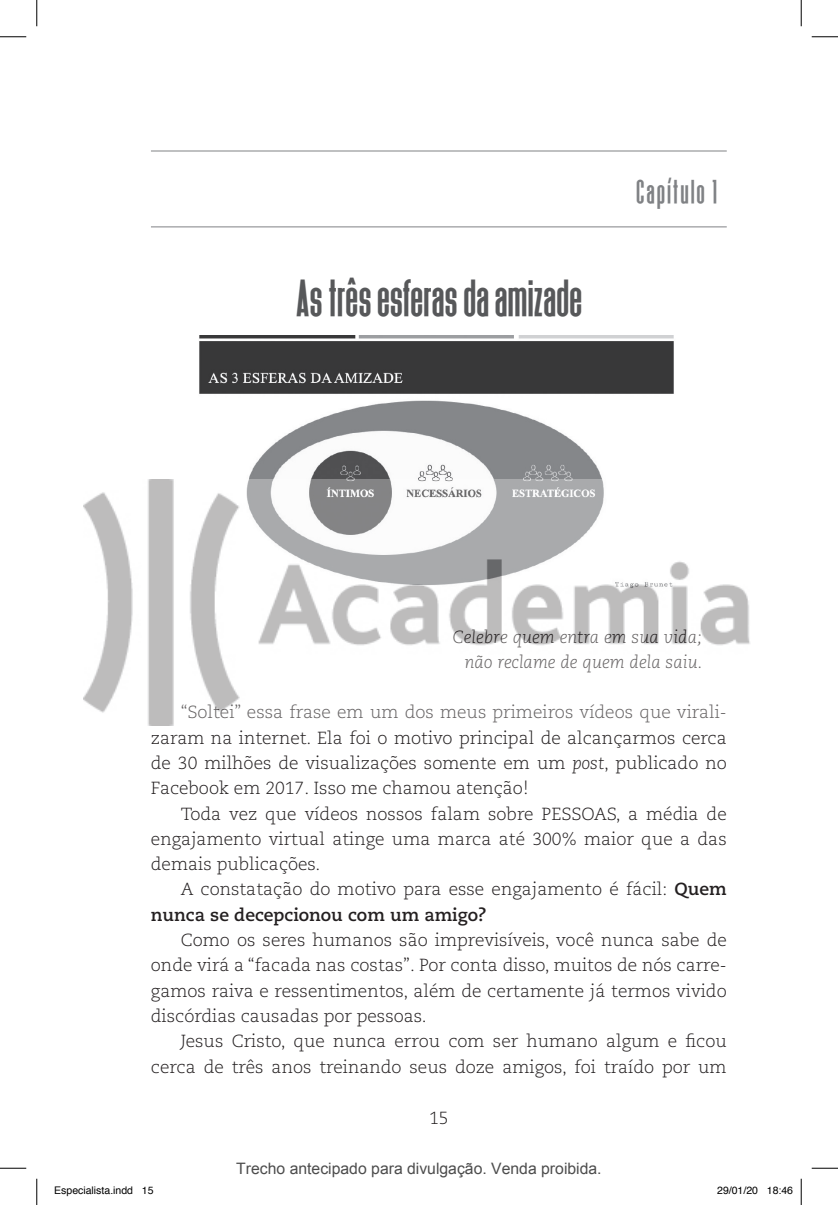
<style>
.page{position:relative;width:838px;height:1205px;background:#fff}
.page>*{position:absolute;margin:0;border:0;box-sizing:border-box;transform-origin:0 0}
.t1{font:49px "Heathergreen";letter-spacing:.02em;color:#57585a}
.t2{font:31.5px "Heathergreen";letter-spacing:.08em;color:#808285}
.t3{font:300 17.5px/25.2px "Caecilia LT Std";color:#231f20;text-align:justify}
.t4{font:italic 300 17.5px/25.4px "Caecilia LT Std";color:#231f20;text-align:right}
.t5{font:15.75px "Arial";color:#4d4d4d}
.t6{font:10.5px "Helvetica";color:#000}
.s1{font-style:italic}
.s2{font-weight:700}
</style>
<div class="page">
<hr style="left:151px;top:151px;width:575px;height:1px;background:#808285">
<hr style="left:151px;top:226px;width:575px;height:1px;background:#808285">
<img style="left:199px;top:335px;width:475px;height:144px">
<svg style="left:0;top:36px;width:26px;height:1px"></svg>
<svg style="left:811px;top:36px;width:26px;height:1px"></svg>
<svg style="left:0;top:1167px;width:26px;height:1px"></svg>
<svg style="left:811px;top:1167px;width:26px;height:1px"></svg>
<svg style="left:36px;top:0;width:1px;height:26px"></svg>
<svg style="left:36px;top:1178px;width:1px;height:27px"></svg>
<svg style="left:800px;top:0;width:1px;height:26px"></svg>
<svg style="left:800px;top:1178px;width:1px;height:27px"></svg>
<img style="left:84px;top:479px;width:666px;height:247px">
<h1 class="t1" style="left:296px;top:258px;width:287px">As três esferas da amizade</h1>
<h2 class="t2" style="left:636px;top:166px;width:82px">Capítulo 1</h2>
<p class="t4" style="left:452px;top:624px;width:251px">Celebre quem entra em sua vida; não reclame de quem dela saiu.</p>
<p class="t3" style="left:151px;top:700px;width:577px;text-indent:30px">“Soltei” essa frase em um dos meus primeiros vídeos que virali‑ zaram na internet. Ela foi o motivo principal de alcançarmos cerca de 30 milhões de visualizações somente em um <span class="s1">post</span>, publicado no Facebook em 2017. Isso me chamou atenção!</p>
<p class="t3" style="left:151px;top:801px;width:577px;text-indent:30px">Toda vez que vídeos nossos falam sobre PESSOAS, a média de engajamento virtual atinge uma marca até 300% maior que a das demais publicações.</p>
<p class="t3" style="left:151px;top:877px;width:577px;text-indent:30px">A constatação do motivo para esse engajamento é fácil: <span class="s2">Quem nunca se decepcionou com um amigo?</span></p>
<p class="t3" style="left:151px;top:927px;width:577px;text-indent:30px">Como os seres humanos são imprevisíveis, você nunca sabe de onde virá a “facada nas costas”. Por conta disso, muitos de nós carre‑ gamos raiva e ressentimentos, além de certamente já termos vivido discórdias causadas por pessoas.</p>
<p class="t3" style="left:151px;top:1029px;width:577px;text-align:right">Jesus Cristo, que nunca errou com ser humano algum e ficou cerca de três anos treinando seus doze amigos, foi traído por um</p>
<p class="t3" style="left:429px;top:1106px;width:21px">15</p>
<p class="t5" style="left:236px;top:1158px;width:367px">Trecho antecipado para divulgação. Venda proibida.</p>
<p class="t6" style="left:54px;top:1182px;width:101px">Especialista.indd 15</p>
<p class="t6" style="left:717px;top:1182px;width:77px">29/01/20 18:46</p>
</div>
